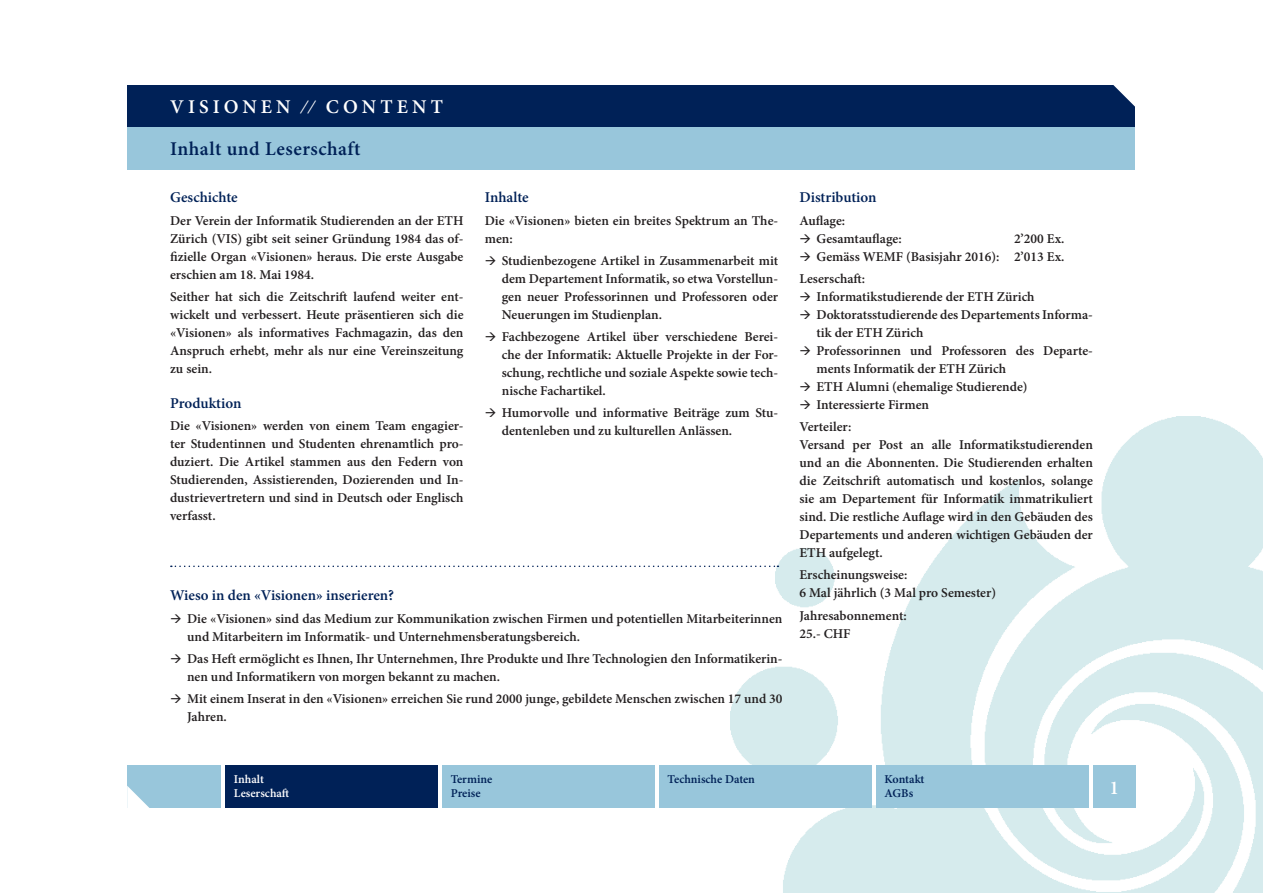
<style>
.page{position:relative;width:1263px;height:893px;background:#fff}
.page>*{position:absolute;margin:0;border:0;box-sizing:border-box;transform-origin:0 0}
.Titel_2{font:600 19.5px "Minion Pro";letter-spacing:.025em;color:#002157}
.Titel_1{font:600 19.5px "Minion Pro";letter-spacing:.21em;color:#fff}
.Zwischentitel{font:600 15px "Minion Pro";color:#002157}
.Neue_Aufzählung{font:600 13.5px/18px "Minion Pro";color:#231f20}
.Neuer_Text{font:600 13.5px/18px "Minion Pro";color:#231f20;text-align:justify}
.Beschreibung{font:600 13.5px "Minion Pro";color:#231f20}
.t1{font:600 12px/14.4px "Minion Pro";color:#002157}
.t2{font:600 12px "Minion Pro";color:#fff}
</style>
<div class="page">
<img style="left:730px;top:417px;width:533px;height:476px">
<div style="left:128px;top:85px;width:1007px;height:43px;background:#002157"></div>
<div style="left:128px;top:128px;width:1007px;height:42px;background:#98c6db"></div>
<div style="left:128px;top:765px;width:93px;height:43px;background:#98c6db"></div>
<svg style="left:127px;top:786px;width:23px;height:22px"></svg>
<div style="left:1093px;top:765px;width:42px;height:43px;background:#98c6db"></div>
<svg style="left:1113px;top:85px;width:22px;height:22px"></svg>
<div style="left:442px;top:765px;width:213px;height:43px;background:#98c6db"></div>
<div style="left:659px;top:765px;width:213px;height:43px;background:#98c6db"></div>
<div style="left:876px;top:765px;width:213px;height:43px;background:#98c6db"></div>
<div style="left:225px;top:765px;width:213px;height:43px;background:#002157"></div>
<svg style="left:171px;top:566px;width:607px;height:1px"></svg>
<p class="Titel_1" style="left:170px;top:93px;width:274px">VISIONEN ∕∕ CONTENT</p>
<p class="Titel_2" style="left:170px;top:135px;width:192px">Inhalt und Leserschaft</p>
<p class="Zwischentitel" style="left:170px;top:187px;width:69px">Geschichte</p>
<p class="Neuer_Text" style="left:170px;top:211px;width:295px">Der Verein der Informatik Studierenden an der ETH Zürich (VIS) gibt seit seiner Gründung 1984 das of&shy;fizielle Organ «Visionen» heraus. Die erste Ausgabe erschien am 18. Mai 1984.</p>
<p class="Neuer_Text" style="left:170px;top:287px;width:295px">Seither hat sich die Zeitschrift laufend weiter ent&shy;wickelt und verbessert. Heute präsentieren sich die «Visionen» als informatives Fachmagazin, das den Anspruch erhebt, mehr als nur eine Vereinszeitung zu sein.</p>
<p class="Zwischentitel" style="left:170px;top:393px;width:73px">Produktion</p>
<p class="Neuer_Text" style="left:170px;top:417px;width:295px">Die «Visionen» werden von einem Team engagier&shy;ter Studentinnen und Studenten ehrenamtlich pro&shy;duziert. Die Artikel stammen aus den Federn von Studierenden, Assistierenden, Dozierenden und In&shy;dustrievertretern und sind in Deutsch oder Englisch verfasst.</p>
<p class="Zwischentitel" style="left:485px;top:187px;width:45px">Inhalte</p>
<p class="Neuer_Text" style="left:485px;top:211px;width:295px">Die «Visionen» bieten ein breites Spektrum an The&shy;men:</p>
<p class="Neue_Aufzählung" style="left:502px;top:251px;width:278px;text-align:justify;text-indent:-17px">→ Studienbezogene Artikel in Zusammenarbeit mit dem Departement Informatik, so etwa Vorstellun&shy;gen neuer Professorinnen und Professoren oder Neuerungen im Studienplan.</p>
<p class="Neue_Aufzählung" style="left:502px;top:328px;width:278px;text-align:justify;text-indent:-17px">→ Fachbezogene Artikel über verschiedene Berei&shy;che der Informatik: Aktuelle Projekte in der For&shy;schung, rechtliche und soziale Aspekte sowie tech&shy;nische Fachartikel.</p>
<p class="Neue_Aufzählung" style="left:502px;top:404px;width:278px;text-indent:-17px">→ Humorvolle und informative Beiträge zum Stu&shy;dentenleben und zu kulturellen Anlässen.</p>
<p class="Zwischentitel" style="left:170px;top:585px;width:226px">Wieso in den «Visionen» inserieren?</p>
<p class="Neue_Aufzählung" style="left:187px;top:609px;width:597px;text-indent:-17px">→ Die «Visionen» sind das Medium zur Kommunikation zwischen Firmen und potentiellen Mitarbeiterinnen und Mitarbeitern im Informatik- und Unternehmensberatungsbereich.</p>
<p class="Neue_Aufzählung" style="left:187px;top:649px;width:597px;text-indent:-17px">→ Das Heft ermöglicht es Ihnen, Ihr Unternehmen, Ihre Produkte und Ihre Technologien den Informatikerin&shy;nen und Informatikern von morgen bekannt zu machen.</p>
<p class="Neue_Aufzählung" style="left:187px;top:690px;width:597px;text-indent:-17px">→ Mit einem Inserat in den «Visionen» erreichen Sie rund 2000 junge, gebildete Menschen zwischen 17 und 30<br>Jahren.</p>
<p class="Zwischentitel" style="left:799px;top:187px;width:79px">Distribution</p>
<p class="Beschreibung" style="left:799px;top:211px;width:47px">Auflage:</p>
<p class="Neue_Aufzählung" style="left:799px;top:229px;width:104px">→ Gesamtauflage:</p>
<p class="Neue_Aufzählung" style="left:1014px;top:229px;width:52px">2’200 Ex.</p>
<p class="Neue_Aufzählung" style="left:799px;top:247px;width:266px">→ Gemäss WEMF (Basisjahr 2016): 2’013 Ex.</p>
<p class="Beschreibung" style="left:799px;top:269px;width:67px">Leserschaft:</p>
<p class="Neue_Aufzählung" style="left:799px;top:287px;width:237px">→ Informatikstudierende der ETH Zürich</p>
<p class="Neue_Aufzählung" style="left:816px;top:305px;width:278px;text-indent:-17px">→ Doktoratsstudierende des Departements Informa&shy;tik der ETH Zürich</p>
<p class="Neue_Aufzählung" style="left:816px;top:341px;width:278px;text-indent:-17px">→ Professorinnen und Professoren des Departe&shy;ments Informatik der ETH Zürich</p>
<p class="Neue_Aufzählung" style="left:799px;top:377px;width:230px">→ ETH Alumni (ehemalige Studierende)</p>
<p class="Neue_Aufzählung" style="left:799px;top:395px;width:131px">→ Interessierte Firmen</p>
<p class="Beschreibung" style="left:799px;top:417px;width:53px">Verteiler:</p>
<p class="Neuer_Text" style="left:799px;top:436px;width:295px">Versand per Post an alle Informatikstudierenden und an die Abonnenten. Die Studierenden erhalten die Zeitschrift automatisch und kostenlos, solange sie am Departement für Informatik immatrikuliert sind. Die restliche Auflage wird in den Gebäuden des Departements und anderen wichtigen Gebäuden der ETH aufgelegt.</p>
<p class="Beschreibung" style="left:799px;top:566px;width:109px">Erscheinungsweise:</p>
<p class="Neuer_Text" style="left:799px;top:584px;width:198px">6 Mal jährlich (3 Mal pro Semester)</p>
<p class="Beschreibung" style="left:799px;top:606px;width:109px">Jahresabonnement:</p>
<p class="Neuer_Text" style="left:799px;top:624px;width:53px">25.- CHF</p>
<p class="t2" style="left:234px;top:770px;width:32px">Inhalt</p>
<p class="t2" style="left:234px;top:785px;width:57px">Leserschaft</p>
<p class="t1" style="left:451px;top:771px;width:43px">Termine<br>Preise</p>
<p class="t1" style="left:668px;top:771px;width:89px">Technische Daten</p>
<p class="t1" style="left:884px;top:771px;width:42px">Kontakt<br>AGBs</p>
<p class="Titel_1" style="left:1109px;top:774px;width:11px">1</p>
</div>
